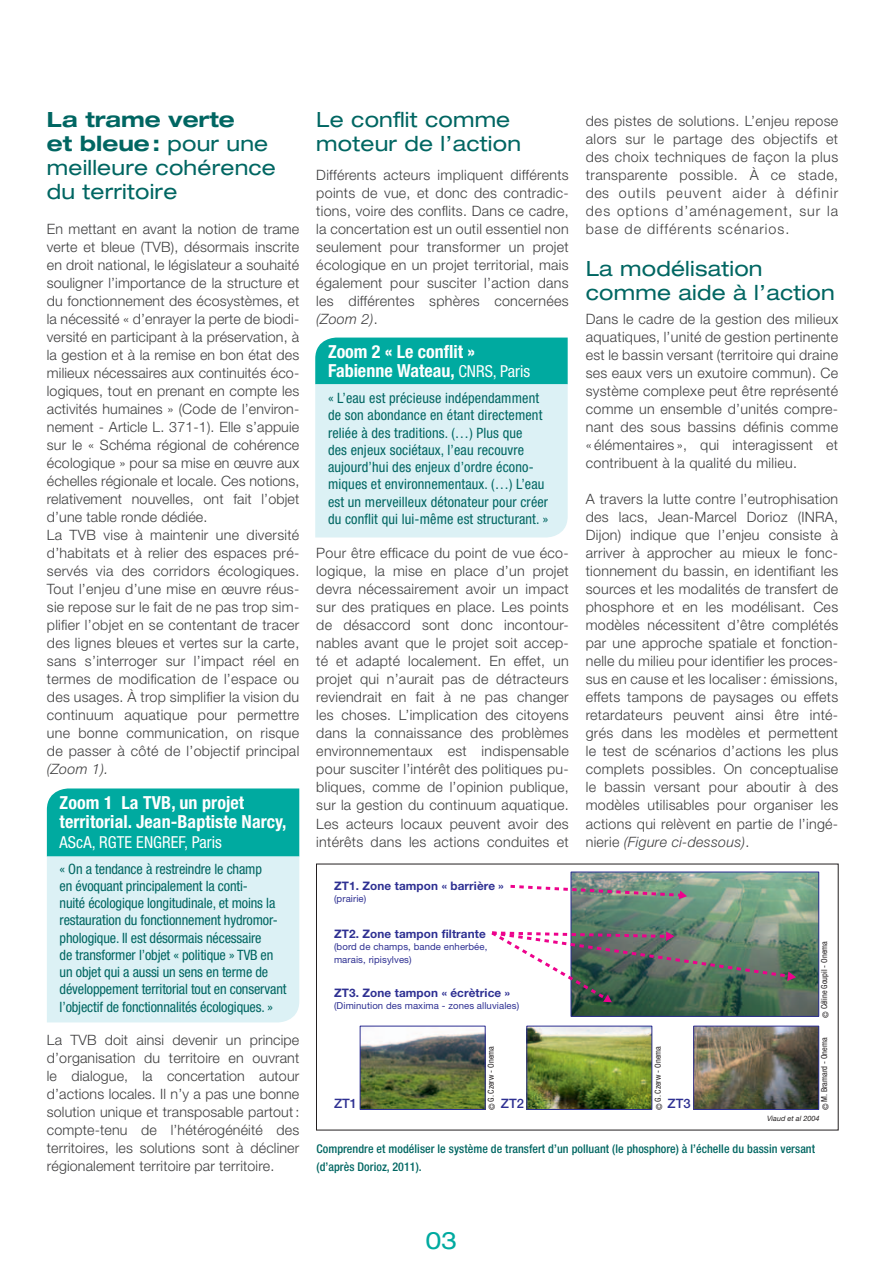
<style>
.page{position:relative;width:894px;height:1262px;background:#fff}
.page>*{position:absolute;margin:0;border:0;box-sizing:border-box;transform-origin:0 0}
.t1{font:expanded 24px "Helvetica Neue";color:#00aaa0}
.t2{font:expanded 21px/24px "Helvetica Neue";letter-spacing:.01em;color:#006662}
.t3{font:700 condensed 18px/19.5px "Helvetica Neue";letter-spacing:.005em;color:#fff}
.t4{font:condensed 16.5px "Helvetica Neue";letter-spacing:.005em;color:#fff}
.t5{font:300 14.25px/18px "Helvetica Neue";letter-spacing:.02em;color:#3e3e3f;text-align:justify}
.t6{font:condensed 14.25px/17.2px "Helvetica Neue";letter-spacing:-.01em;color:#006662}
.t7{font:condensed 14.25px/17.2px "Helvetica Neue";letter-spacing:.01em;color:#006662}
.t8{font:italic 300 14.25px "Helvetica Neue";color:#3e3e3f}
.t9{font:500 12.9px "Helvetica Neue";color:#2e3092}
.t10{font:500 condensed 12px/18px "Helvetica Neue";letter-spacing:.005em;color:#006662}
.t11{font:700 11.7px "Helvetica Neue";letter-spacing:.01em;color:#2e3092}
.t12{font:9.6px/12.3px "Helvetica Neue";letter-spacing:.01em;color:#2e3092}
.t13{font:condensed 8.25px "Helvetica Neue";color:#231f20}
.t14{font:italic 7.35px "Helvetica Neue";color:#231f20}
.s1{font-weight:700}
.s2{font-style:italic}
.s3{font-weight:400;font-size:16.5px}
</style>
<div class="page">
<svg style="left:47px;top:788px;width:252px;height:234px;background:#9ddcdc"></svg>
<svg style="left:315px;top:337px;width:252px;height:200px;background:#aae1e1"></svg>
<img style="left:572px;top:873px;width:244px;height:141px">
<div style="left:570px;top:871px;width:248px;height:145px;border:1px solid #2e3092"></div>
<img style="left:362px;top:1027px;width:121px;height:80px">
<img style="left:695px;top:1027px;width:121px;height:80px">
<div style="left:693px;top:1025px;width:125px;height:84px;border:1px solid #2e3092"></div>
<img style="left:528px;top:1027px;width:122px;height:80px">
<div style="left:526px;top:1025px;width:126px;height:84px;border:1px solid #2e3092"></div>
<svg style="left:510px;top:883px;width:177px;height:16px"></svg>
<svg style="left:491px;top:928px;width:305px;height:75px"></svg>
<h2 class="t2" style="left:47px;top:110px;width:231px"><span class="s1">La trame verte<br>et bleue :</span> pour une meilleure cohérence du territoire</h2>
<p class="t5" style="left:47px;top:221px;width:254px;text-align:left">En mettant en avant la notion de trame verte et bleue (TVB), désormais inscrite en droit national, le législateur a souhaité souligner l’importance de la structure et du fonctionnement des écosystèmes, et la nécessité « d’enrayer la perte de biodi&shy;versité en participant à la préservation, à la gestion et à la remise en bon état des milieux nécessaires aux continuités éco&shy;logiques, tout en prenant en compte les activités humaines » (Code de l’environ&shy;nement - Article L. 371-1). Elle s’appuie sur le « Schéma régional de cohérence écologique » pour sa mise en œuvre aux échelles régionale et locale. Ces notions, relativement nouvelles, ont fait l’objet d’une table ronde dédiée.<br>La TVB vise à maintenir une diversité d’habitats et à relier des espaces pré&shy;servés via des corridors écologiques.<br>Tout l’enjeu d’une mise en œuvre réus&shy;sie repose sur le fait de ne pas trop sim&shy;plifier l’objet en se contentant de tracer des lignes bleues et vertes sur la carte, sans s’interroger sur l’impact réel en termes de modification de l’espace ou des usages. À trop simplifier la vision du continuum aquatique pour permettre une bonne communication, on risque de passer à côté de l’objectif principal</p>
<p class="t8" style="left:47px;top:764px;width:63px">(Zoom 1).</p>
<p class="t3" style="left:60px;top:794px;width:228px">Zoom 1 La TVB, un projet territorial. Jean-Baptiste Narcy,</p>
<p class="t4" style="left:60px;top:836px;width:164px">AScA, RGTE ENGREF, Paris</p>
<p class="t6" style="left:60px;top:861px;width:228px">« On a tendance à restreindre le champ<br>en évoquant principalement la conti-<br>nuité écologique longitudinale, et moins la restauration du fonctionnement hydromor&shy;phologique. Il est désormais nécessaire<br>de transformer l’objet « politique » TVB en un objet qui a aussi un sens en terme de développement territorial tout en conservant l’objectif de fonctionnalités écologiques. »</p>
<p class="t5" style="left:47px;top:1031px;width:254px">La TVB doit ainsi devenir un principe d’organisation du territoire en ouvrant le dialogue, la concertation autour d’actions locales. Il n’y a pas une bonne solution unique et transposable partout : compte-tenu de l’hétérogénéité des territoires, les solutions sont à décliner régionalement territoire par territoire.</p>
<h2 class="t2" style="left:316px;top:110px;width:206px">Le conflit comme moteur de l’action</h2>
<p class="t5" style="left:316px;top:167px;width:254px">Différents acteurs impliquent différents points de vue, et donc des contradic&shy;tions, voire des conflits. Dans ce cadre, la concertation est un outil essentiel non seulement pour transformer un projet écologique en un projet territorial, mais également pour susciter l’action dans les différentes sphères concernées <span class="s2">(Zoom 2)</span>.</p>
<p class="t3" style="left:328px;top:343px;width:204px">Zoom 2 « Le conflit »<br>Fabienne Wateau, <span class="s3">CNRS, Paris</span></p>
<p class="t7" style="left:328px;top:391px;width:222px">« L’eau est précieuse indépendamment de son abondance en étant directement reliée à des traditions. (…) Plus que<br>des enjeux sociétaux, l’eau recouvre aujourd’hui des enjeux d’ordre écono&shy;miques et environnementaux. (…) L’eau est un merveilleux détonateur pour créer du conflit qui lui-même est structurant. »</p>
<p class="t5" style="left:316px;top:545px;width:254px">Pour être efficace du point de vue éco&shy;logique, la mise en place d’un projet devra nécessairement avoir un impact sur des pratiques en place. Les points de désaccord sont donc incontour&shy;nables avant que le projet soit accep&shy;té et adapté localement. En effet, un projet qui n’aurait pas de détracteurs reviendrait en fait à ne pas changer les choses. L’implication des citoyens dans la connaissance des problèmes environnementaux est indispensable pour susciter l’intérêt des politiques pu&shy;bliques, comme de l’opinion publique, sur la gestion du continuum aquatique.<br>Les acteurs locaux peuvent avoir des intérêts dans les actions conduites et</p>
<p class="t11" style="left:334px;top:881px;width:171px">ZT1. Zone tampon « barrière »</p>
<p class="t12" style="left:334px;top:893px;width:34px">(prairie)</p>
<p class="t11" style="left:334px;top:929px;width:153px">ZT2. Zone tampon filtrante</p>
<p class="t12" style="left:334px;top:941px;width:155px">(bord de champs, bande enherbée, marais, ripisylves)</p>
<p class="t11" style="left:334px;top:988px;width:177px">ZT3. Zone tampon « écrètrice »</p>
<p class="t12" style="left:334px;top:1000px;width:187px">(Diminution des maxima - zones alluviales)</p>
<p class="t5" style="left:585px;top:113px;width:254px">des pistes de solutions. L’enjeu repose alors sur le partage des objectifs et des choix techniques de façon la plus transparente possible. À ce stade, des outils peuvent aider à définir des options d’aménagement, sur la base de différents scénarios.</p>
<h2 class="t2" style="left:585px;top:259px;width:250px">La modélisation comme aide à l’action</h2>
<p class="t5" style="left:585px;top:311px;width:254px">Dans le cadre de la gestion des milieux aquatiques, l’unité de gestion pertinente est le bassin versant (territoire qui draine ses eaux vers un exutoire commun). Ce système complexe peut être représenté comme un ensemble d’unités compre&shy;nant des sous bassins définis comme « élémentaires », qui interagissent et contribuent à la qualité du milieu.</p>
<p class="t5" style="left:585px;top:491px;width:254px">A travers la lutte contre l’eutrophisation des lacs, Jean-Marcel Dorioz (INRA, Dijon) indique que l’enjeu consiste à arriver à approcher au mieux le fonc&shy;tionnement du bassin, en identifiant les sources et les modalités de transfert de phosphore et en les modélisant. Ces modèles nécessitent d’être complétés par une approche spatiale et fonction&shy;nelle du milieu pour identifier les proces&shy;sus en cause et les localiser : émissions, effets tampons de paysages ou effets retardateurs peuvent ainsi être inté&shy;grés dans les modèles et permettent le test de scénarios d’actions les plus complets possibles. On conceptualise le bassin versant pour aboutir à des modèles utilisables pour organiser les actions qui relèvent en partie de l’ingé&shy;nierie <span class="s2">(Figure ci-dessous)</span>.</p>
<p class="t13" style="left:821px;top:1018px;width:79px;rotate:-90deg">© Céline Goupil - Onema</p>
<p class="t13" style="left:488px;top:1110px;width:66px;rotate:-90deg">© G. Czerw - Onema</p>
<p class="t13" style="left:821px;top:1110px;width:74px;rotate:-90deg">© M. Bramard - Onema</p>
<p class="t13" style="left:655px;top:1110px;width:66px;rotate:-90deg">© G. Czerw - Onema</p>
<p class="t9" style="left:334px;top:1099px;width:25px">ZT1</p>
<p class="t9" style="left:501px;top:1099px;width:25px">ZT2</p>
<p class="t9" style="left:667px;top:1099px;width:25px">ZT3</p>
<p class="t10" style="left:316px;top:1140px;width:500px">Comprendre et modéliser le système de transfert d’un polluant (le phosphore) à l’échelle du bassin versant (d’après Dorioz, 2011).</p>
<p class="t14" style="left:767px;top:1115px;width:54px">Viaud et al 2004</p>
<h1 class="t1" style="left:425px;top:1231px;width:34px">03</h1>
</div>
